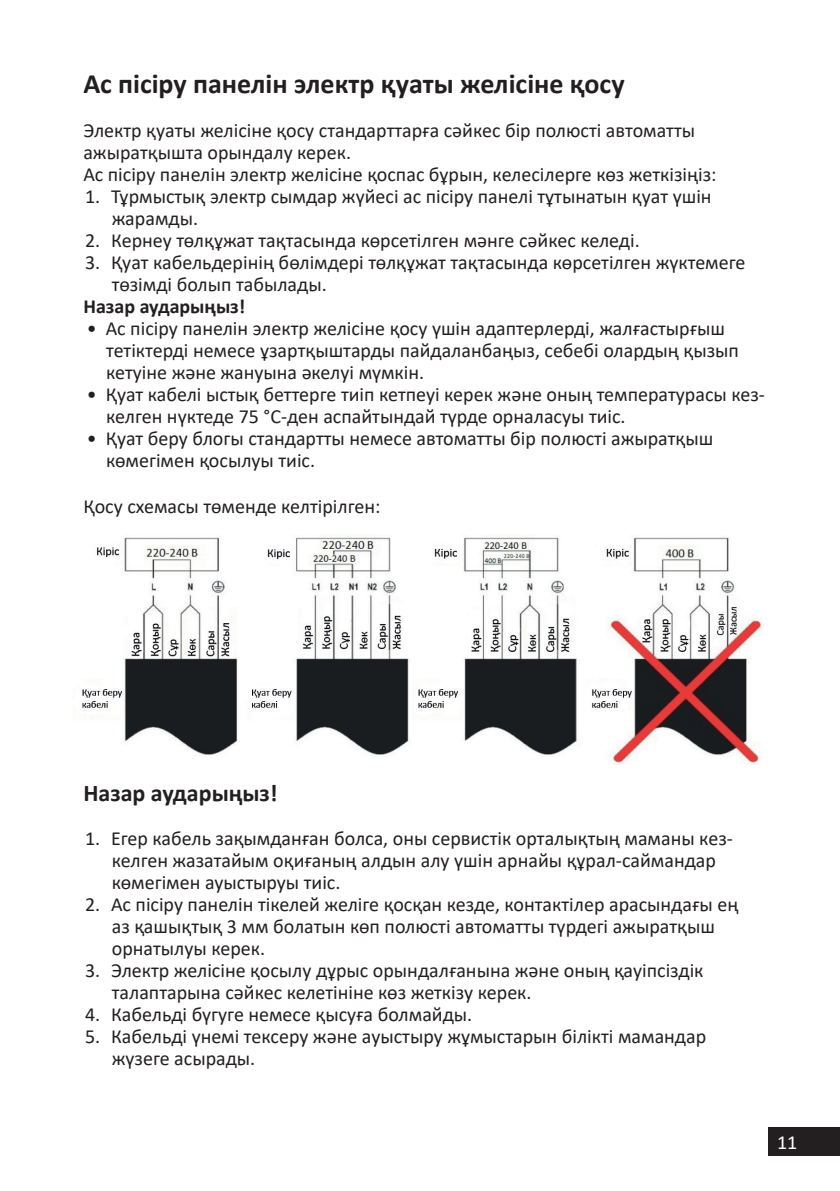
<style>
.page{position:relative;width:840px;height:1191px;background:#fff}
.page>*{position:absolute;margin:0;border:0;box-sizing:border-box;transform-origin:0 0}
.Заголовок_14{font:700 28px "Calibri";color:#231f20}
.Заголовок_12{font:700 24px "Calibri";color:#231f20}
.t1{font:20px/22px "Calibri";color:#231f20}
.t2{font:700 20px "Calibri";color:#231f20}
.t3{font:20px "Calibri";color:#fff}
</style>
<div class="page">
<div style="left:767px;top:1126px;width:72px;height:29px;background:#231f20"></div>
<img style="left:82px;top:535px;width:680px;height:230px">
<p class="Заголовок_14" style="left:83px;top:64px;width:542px">Ас пісіру панелін электр қуаты желісіне қосу</p>
<p class="t1" style="left:83px;top:119px;width:613px">Электр қуаты желісіне қосу стандарттарға сәйкес бір полюсті автоматты ажыратқышта орындалу керек.</p>
<p class="t1" style="left:83px;top:163px;width:634px">Ас пісіру панелін электр желісіне қоспас бұрын, келесілерге көз жеткізіңіз:</p>
<p class="t1" style="left:112px;top:185px;width:601px;text-indent:-27px">1. Тұрмыстық электр сымдар жүйесі ас пісіру панелі тұтынатын қуат үшін жарамды.</p>
<p class="t1" style="left:85px;top:229px;width:555px">2. Кернеу төлқұжат тақтасында көрсетілген мәнге сәйкес келеді.</p>
<p class="t1" style="left:112px;top:251px;width:634px;text-indent:-27px">3. Қуат кабельдерінің бөлімдері төлқұжат тақтасында көрсетілген жүктемеге төзімді болып табылады.</p>
<p class="t2" style="left:83px;top:292px;width:163px">Назар аударыңыз!</p>
<p class="t1" style="left:106px;top:317px;width:634px;text-indent:-19px">• Ас пісіру панелін электр желісіне қосу үшін адаптерлерді, жалғастырғыш тетіктерді немесе ұзартқыштарды пайдаланбаңыз, себебі олардың қызып кетуіне және жануына әкелуі мүмкін.</p>
<p class="t1" style="left:106px;top:383px;width:660px;text-indent:-19px">• Қуат кабелі ыстық беттерге тиіп кетпеуі керек және оның температурасы кез&shy;келген нүктеде 75 °C-ден аспайтындай түрде орналасуы тиіс.</p>
<p class="t1" style="left:106px;top:427px;width:608px;text-indent:-19px">• Қуат беру блогы стандартты немесе автоматты бір полюсті ажыратқыш көмегімен қосылуы тиіс.</p>
<p class="t1" style="left:83px;top:495px;width:298px">Қосу схемасы төменде келтірілген:</p>
<p class="Заголовок_12" style="left:83px;top:776px;width:196px">Назар аударыңыз!</p>
<p class="t1" style="left:112px;top:827px;width:622px;text-indent:-27px">1. Егер кабель зақымданған болса, оны сервистік орталықтың маманы кез&shy;келген жазатайым оқиғаның алдын алу үшін арнайы құрал-саймандар көмегімен ауыстыруы тиіс.</p>
<p class="t1" style="left:112px;top:893px;width:627px;text-indent:-27px">2. Ас пісіру панелін тікелей желіге қосқан кезде, контактілер арасындағы ең аз қашықтық 3 мм болатын көп полюсті автоматты түрдегі ажыратқыш орнатылуы керек.</p>
<p class="t1" style="left:112px;top:959px;width:593px;text-indent:-27px">3. Электр желісіне қосылу дұрыс орындалғанына және оның қауіпсіздік талаптарына сәйкес келетініне көз жеткізу керек.</p>
<p class="t1" style="left:85px;top:1003px;width:388px">4. Кабельді бүгуге немесе қысуға болмайды.</p>
<p class="t1" style="left:112px;top:1025px;width:595px;text-indent:-27px">5. Кабельді үнемі тексеру және ауыстыру жұмыстарын білікті мамандар жүзеге асырады.</p>
<p class="t3" style="left:776px;top:1128px;width:22px">11</p>
</div>
